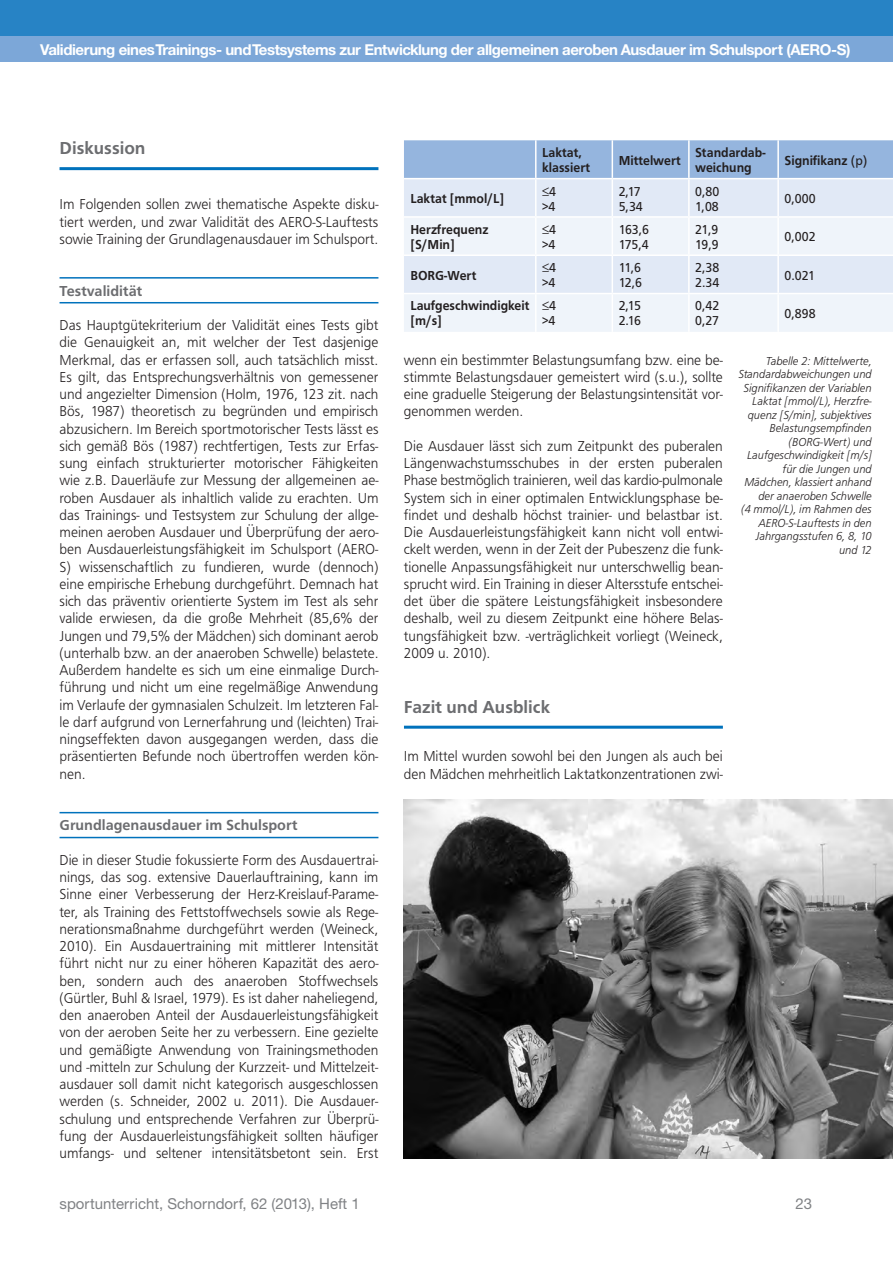
<style>
.page{position:relative;width:893px;height:1263px;background:#fff}
.page>*{position:absolute;margin:0;border:0;box-sizing:border-box;transform-origin:0 0}
.t1{font:500 18px "Frutus T";color:#6c6d70}
.t2{font:300 15px/17.2px "Frutus T";color:#231f20;text-align:justify;scale:.95 1}
.t3{font:700 15px "Helvetica Neue CE";letter-spacing:-.03em;color:#fff}
.t4{font:15px "Helvetica Neue CE";color:#808285}
.t5{font:500 15px "Frutus T";color:#6c6d70}
.t6{font:500 13.5px/15px "Frutus T";color:#231f20;scale:.95 1}
.t7{font:13.5px/15px "Frutus T";color:#231f20;scale:.95 1}
.t8{font:italic 300 12px/13.5px "Frutus T";color:#231f20;text-align:right;scale:.95 1}
.s1{font-weight:400}
</style>
<div class="page">
<div style="left:0;top:0;width:893px;height:62px;background:#7ca7d8"></div>
<div style="left:0;top:0;width:893px;height:36px;background:#2783c5"></div>
<div style="left:404px;top:140px;width:489px;height:38px;background:#95b5de"></div>
<div style="left:404px;top:179px;width:489px;height:37px;background:#e1e9f6"></div>
<svg style="left:404px;top:218px;width:489px;height:114px;fill:#eff4fa"></svg>
<hr style="left:535px;top:179px;width:1px;height:37px;background:#fff">
<hr style="left:612px;top:179px;width:1px;height:37px;background:#fff">
<hr style="left:688px;top:179px;width:2px;height:37px;background:#fff">
<hr style="left:777px;top:179px;width:2px;height:37px;background:#fff">
<hr style="left:535px;top:218px;width:1px;height:36px;background:#fff">
<hr style="left:612px;top:218px;width:1px;height:36px;background:#fff">
<hr style="left:688px;top:218px;width:2px;height:36px;background:#fff">
<hr style="left:777px;top:218px;width:2px;height:36px;background:#fff">
<hr style="left:404px;top:254px;width:132px;height:2px;background:#fff">
<hr style="left:536px;top:254px;width:76px;height:2px;background:#fff">
<hr style="left:535px;top:256px;width:1px;height:37px;background:#fff">
<hr style="left:612px;top:254px;width:77px;height:2px;background:#fff">
<hr style="left:612px;top:256px;width:1px;height:37px;background:#fff">
<hr style="left:689px;top:254px;width:89px;height:2px;background:#fff">
<hr style="left:688px;top:256px;width:2px;height:37px;background:#fff">
<hr style="left:778px;top:254px;width:115px;height:2px;background:#fff">
<hr style="left:777px;top:256px;width:2px;height:37px;background:#fff">
<hr style="left:404px;top:293px;width:132px;height:1px;background:#fff">
<hr style="left:536px;top:293px;width:76px;height:1px;background:#fff">
<hr style="left:535px;top:294px;width:1px;height:38px;background:#fff">
<hr style="left:612px;top:293px;width:77px;height:1px;background:#fff">
<hr style="left:612px;top:294px;width:1px;height:38px;background:#fff">
<hr style="left:689px;top:293px;width:89px;height:1px;background:#fff">
<hr style="left:688px;top:294px;width:2px;height:38px;background:#fff">
<hr style="left:778px;top:293px;width:115px;height:1px;background:#fff">
<hr style="left:777px;top:294px;width:2px;height:38px;background:#fff">
<hr style="left:535px;top:140px;width:1px;height:38px;background:#fff">
<hr style="left:612px;top:140px;width:1px;height:38px;background:#fff">
<hr style="left:688px;top:140px;width:2px;height:38px;background:#fff">
<hr style="left:777px;top:140px;width:2px;height:38px;background:#fff">
<hr style="left:60px;top:167px;width:318px;height:3px;background:#0072bc">
<hr style="left:60px;top:277px;width:318px;height:2px;background:#0072bc">
<hr style="left:60px;top:302px;width:318px;height:1px;background:#0072bc">
<hr style="left:60px;top:812px;width:318px;height:1px;background:#0072bc">
<hr style="left:60px;top:837px;width:318px;height:1px;background:#0072bc">
<hr style="left:404px;top:726px;width:319px;height:3px;background:#0072bc">
<img style="left:404px;top:799px;width:489px;height:359px">
<p class="t3" style="left:40px;top:41px;width:812px">Validierung eines Trainings- und Testsystems zur Entwicklung der allgemeinen aeroben Ausdauer im Schulsport (AERO-S)</p>
<p class="t1" style="left:60px;top:138px;width:87px">Diskussion</p>
<p class="t2" style="left:60px;top:195px;width:337px">Im Folgenden sollen zwei thematische Aspekte disku&shy;tiert werden, und zwar Validität des AERO-S-Lauftests sowie Training der Grundlagenausdauer im Schulsport.</p>
<p class="t5" style="left:60px;top:282px;width:84px">Testvalidität</p>
<p class="t2" style="left:60px;top:316px;width:337px">Das Hauptgütekriterium der Validität eines Tests gibt die Genauigkeit an, mit welcher der Test dasjenige Merkmal, das er erfassen soll, auch tatsächlich misst.<br>Es gilt, das Entsprechungsverhältnis von gemessener und angezielter Dimension (Holm, 1976, 123 zit. nach Bös, 1987) theoretisch zu begründen und empirisch abzusichern. Im Bereich sportmotorischer Tests lässt es sich gemäß Bös (1987) rechtfertigen, Tests zur Erfas&shy;sung einfach strukturierter motorischer Fähigkeiten wie z.B. Dauerläufe zur Messung der allgemeinen ae&shy;roben Ausdauer als inhaltlich valide zu erachten. Um das Trainings- und Testsystem zur Schulung der allge&shy;meinen aeroben Ausdauer und Überprüfung der aero&shy;ben Ausdauerleistungsfähigkeit im Schulsport (AERO-S) wissenschaftlich zu fundieren, wurde (dennoch) eine empirische Erhebung durchgeführt. Demnach hat sich das präventiv orientierte System im Test als sehr valide erwiesen, da die große Mehrheit (85,6% der Jungen und 79,5% der Mädchen) sich dominant aerob (unterhalb bzw. an der anaeroben Schwelle) belastete.<br>Außerdem handelte es sich um eine einmalige Durch&shy;führung und nicht um eine regelmäßige Anwendung im Verlaufe der gymnasialen Schulzeit. Im letzteren Fal&shy;le darf aufgrund von Lernerfahrung und (leichten) Trai&shy;ningseffekten davon ausgegangen werden, dass die präsentierten Befunde noch übertroffen werden kön&shy;nen.</p>
<p class="t5" style="left:60px;top:817px;width:240px">Grundlagenausdauer im Schulsport</p>
<p class="t2" style="left:60px;top:851px;width:337px">Die in dieser Studie fokussierte Form des Ausdauertrai&shy;nings, das sog. extensive Dauerlauftraining, kann im Sinne einer Verbesserung der Herz-Kreislauf-Parame&shy;ter, als Training des Fettstoffwechsels sowie als Rege&shy;nerationsmaßnahme durchgeführt werden (Weineck, 2010). Ein Ausdauertraining mit mittlerer Intensität führt nicht nur zu einer höheren Kapazität des aero&shy;ben, sondern auch des anaeroben Stoffwechsels (Gürtler, Buhl &amp; Israel, 1979). Es ist daher naheliegend, den anaeroben Anteil der Ausdauerleistungsfähigkeit von der aeroben Seite her zu verbessern. Eine gezielte und gemäßigte Anwendung von Trainingsmethoden und -mitteln zur Schulung der Kurzzeit- und Mittelzeit&shy;ausdauer soll damit nicht kategorisch ausgeschlossen werden (s. Schneider, 2002 u. 2011). Die Ausdauer&shy;schulung und entsprechende Verfahren zur Überprü&shy;fung der Ausdauerleistungsfähigkeit sollten häufiger umfangs- und seltener intensitätsbetont sein. Erst</p>
<p class="t6" style="left:542px;top:145px;width:52px">Laktat, klassiert</p>
<p class="t6" style="left:619px;top:153px;width:67px">Mittelwert</p>
<p class="t6" style="left:695px;top:145px;width:75px">Standardab&shy;weichung</p>
<p class="t6" style="left:784px;top:153px;width:89px">Signifikanz <span class="s1">(p)</span></p>
<p class="t6" style="left:410px;top:191px;width:100px">Laktat [mmol/L]</p>
<p class="t7" style="left:542px;top:183px;width:16px">≤4 &gt;4</p>
<p class="t7" style="left:619px;top:183px;width:27px">2,17<br>5,34</p>
<p class="t7" style="left:695px;top:183px;width:27px">0,80<br>1,08</p>
<p class="t7" style="left:785px;top:191px;width:34px">0,000</p>
<p class="t6" style="left:410px;top:222px;width:84px">Herzfrequenz [S/Min]</p>
<p class="t7" style="left:542px;top:222px;width:16px">≤4 &gt;4</p>
<p class="t7" style="left:619px;top:222px;width:33px">163,6<br>175,4</p>
<p class="t7" style="left:695px;top:222px;width:26px">21,9<br>19,9</p>
<p class="t7" style="left:785px;top:229px;width:34px">0,002</p>
<p class="t6" style="left:410px;top:267px;width:71px">BORG-Wert</p>
<p class="t7" style="left:542px;top:260px;width:16px">≤4 &gt;4</p>
<p class="t7" style="left:619px;top:260px;width:26px">11,6<br>12,6</p>
<p class="t7" style="left:695px;top:260px;width:27px">2,38<br>2.34</p>
<p class="t7" style="left:785px;top:267px;width:34px">0.021</p>
<p class="t6" style="left:410px;top:298px;width:127px">Laufgeschwindigkeit [m/s]</p>
<p class="t7" style="left:542px;top:298px;width:16px">≤4 &gt;4</p>
<p class="t7" style="left:619px;top:298px;width:25px">2,15<br>2.16</p>
<p class="t7" style="left:695px;top:298px;width:27px">0,42<br>0,27</p>
<p class="t7" style="left:785px;top:306px;width:34px">0,898</p>
<p class="t2" style="left:404px;top:351px;width:337px">wenn ein bestimmter Belastungsumfang bzw. eine be&shy;stimmte Belastungsdauer gemeistert wird (s.u.), sollte eine graduelle Steigerung der Belastungsintensität vor&shy;genommen werden.</p>
<p class="t2" style="left:404px;top:437px;width:337px">Die Ausdauer lässt sich zum Zeitpunkt des puberalen Längenwachstumsschubes in der ersten puberalen Phase bestmöglich trainieren, weil das kardio-pulmonale System sich in einer optimalen Entwicklungsphase be&shy;findet und deshalb höchst trainier- und belastbar ist.<br>Die Ausdauerleistungsfähigkeit kann nicht voll entwi&shy;ckelt werden, wenn in der Zeit der Pubeszenz die funk&shy;tionelle Anpassungsfähigkeit nur unterschwellig bean&shy;sprucht wird. Ein Training in dieser Altersstufe entschei&shy;det über die spätere Leistungsfähigkeit insbesondere deshalb, weil zu diesem Zeitpunkt eine höhere Belas&shy;tungsfähigkeit bzw. -verträglichkeit vorliegt (Weineck, 2009 u. 2010).</p>
<p class="t1" style="left:404px;top:696px;width:148px">Fazit und Ausblick</p>
<p class="t2" style="left:404px;top:747px;width:337px">Im Mittel wurden sowohl bei den Jungen als auch bei den Mädchen mehrheitlich Laktatkonzentrationen zwi-</p>
<p class="t8" style="left:738px;top:354px;width:142px">Tabelle 2: Mittelwerte,<br>Standardabweichungen und<br>Signifikanzen der Variablen<br>Laktat [mmol/L), Herzfre&shy;quenz [S/min], subjektives<br>Belastungsempfinden (BORG-Wert) und<br>Laufgeschwindigkeit [m/s] für die Jungen und<br>Mädchen, klassiert anhand der anaeroben Schwelle<br>(4 mmol/L), im Rahmen des<br>AERO-S-Lauftests in den<br>Jahrgangsstufen 6, 8, 10 und 12</p>
<p class="t4" style="left:60px;top:1195px;width:302px">sportunterricht, Schorndorf, 62 (2013), Heft 1</p>
<p class="t4" style="left:795px;top:1195px;width:18px">23</p>
</div>
